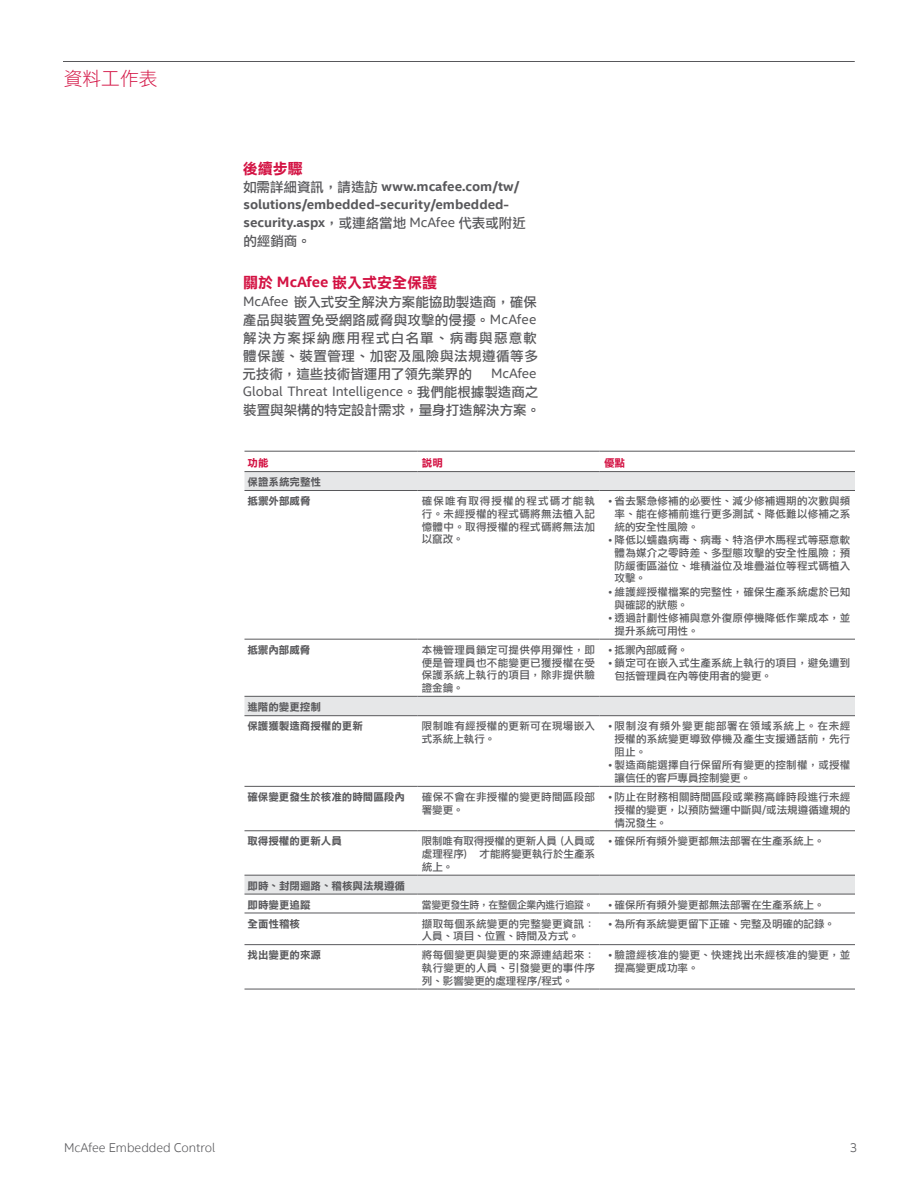
<style>
.page{position:relative;width:918px;height:1188px;background:#fff}
.page>*{position:absolute;margin:0;border:0;box-sizing:border-box;transform-origin:0 0}
.t1{font:18.75px "DF Li Hei W3 WIN BF";color:#d31142}
.t2{font:15px "DF Li Hei Bd WIN BF";color:#d31142}
.t3{font:13.65px/18px "Intel Clear";color:#58585b;text-align:right}
.t4{font:13.5px/18px "DF Li Hei Md WIN BF";color:#58585b;text-align:justify}
.t5{font:700 13.5px/18px "Intel Clear";color:#58585b}
.t6{font:300 12.9px "Intel Clear";color:#58585b}
.t7{font:300 12.75px "Intel Clear";color:#58585b}
.t8{font:10.5px/12.8px "DF Li Hei Md WIN BF";letter-spacing:.02em;color:#58585b;text-align:justify}
.t9{font:10.5px/18.9px "DF Li Hei Bd WIN BF";color:#58585b}
.t10{font:10.5px "DF Li Hei Md WIN BF";color:#58585b}
.t11{font:10.5px "DF Li Hei Md WIN BF";letter-spacing:-.025em;color:#58585b;scale:.93 1}
.t12{font:10.5px "DF Li Hei Bd WIN BF";color:#d31142}
.s1{font-family:"DF Li Hei Md WIN BF";font-weight:400}
.s2{font-weight:400;font-size:13.65px}
.s3{font-family:"Intel Clear";font-weight:700}
.s4{font-family:"Intel Clear";font-size:13.65px}
.s5{font-family:"DF Li Hei Md WIN BF";font-size:13.5px}
.s6{font-family:"Intel Clear";font-size:10.65px}
</style>
<div class="page">
<hr style="left:63px;top:61px;width:792px;height:1px;background:#58585b">
<svg style="left:244px;top:472px;width:611px;height:422px"></svg>
<hr style="left:244px;top:639px;width:173px;height:1px;background:#58585b">
<hr style="left:417px;top:639px;width:183px;height:1px;background:#58585b">
<hr style="left:600px;top:639px;width:255px;height:1px;background:#58585b">
<hr style="left:244px;top:786px;width:173px;height:1px;background:#58585b">
<hr style="left:417px;top:786px;width:183px;height:1px;background:#58585b">
<hr style="left:600px;top:786px;width:255px;height:1px;background:#58585b">
<hr style="left:244px;top:831px;width:173px;height:1px;background:#58585b">
<hr style="left:417px;top:831px;width:183px;height:1px;background:#58585b">
<hr style="left:600px;top:831px;width:255px;height:1px;background:#58585b">
<hr style="left:244px;top:913px;width:173px;height:1px;background:#58585b">
<hr style="left:417px;top:913px;width:183px;height:1px;background:#58585b">
<hr style="left:600px;top:913px;width:255px;height:1px;background:#58585b">
<hr style="left:244px;top:944px;width:173px;height:1px;background:#58585b">
<hr style="left:417px;top:944px;width:183px;height:1px;background:#58585b">
<hr style="left:600px;top:944px;width:255px;height:1px;background:#58585b">
<hr style="left:417px;top:451px;width:183px;height:1px;background:#58585b">
<hr style="left:600px;top:451px;width:255px;height:1px;background:#58585b">
<hr style="left:244px;top:471px;width:173px;height:1px;background:#58585b">
<hr style="left:417px;top:471px;width:183px;height:1px;background:#58585b">
<hr style="left:600px;top:471px;width:255px;height:1px;background:#58585b">
<hr style="left:244px;top:490px;width:173px;height:1px;background:#58585b">
<hr style="left:417px;top:490px;width:183px;height:1px;background:#58585b">
<hr style="left:600px;top:490px;width:255px;height:1px;background:#58585b">
<hr style="left:244px;top:696px;width:173px;height:1px;background:#58585b">
<hr style="left:417px;top:696px;width:183px;height:1px;background:#58585b">
<hr style="left:600px;top:696px;width:255px;height:1px;background:#58585b">
<hr style="left:244px;top:715px;width:173px;height:1px;background:#58585b">
<hr style="left:417px;top:715px;width:183px;height:1px;background:#58585b">
<hr style="left:600px;top:715px;width:255px;height:1px;background:#58585b">
<hr style="left:244px;top:875px;width:173px;height:1px;background:#58585b">
<hr style="left:417px;top:875px;width:183px;height:1px;background:#58585b">
<hr style="left:600px;top:875px;width:255px;height:1px;background:#58585b">
<hr style="left:244px;top:894px;width:173px;height:1px;background:#58585b">
<hr style="left:417px;top:894px;width:183px;height:1px;background:#58585b">
<hr style="left:600px;top:894px;width:255px;height:1px;background:#58585b">
<hr style="left:244px;top:989px;width:173px;height:1px;background:#58585b">
<hr style="left:417px;top:989px;width:183px;height:1px;background:#58585b">
<hr style="left:600px;top:989px;width:255px;height:1px;background:#58585b">
<hr style="left:244px;top:451px;width:173px;height:1px;background:#58585b">
<h1 class="t1" style="left:64px;top:69px;width:95px">資料工作表</h1>
<h2 class="t2" style="left:243px;top:161px;width:61px">後續步驟</h2>
<p class="t5" style="left:243px;top:177px;width:284px"><span class="s1">如需詳細資訊，請造訪</span> www.mcafee.com/tw/ solutions/embedded-security/embedded&shy;security.aspx<span class="s1">，或連絡當地</span> <span class="s2">McAfee</span> <span class="s1">代表或附近</span></p>
<p class="t4" style="left:243px;top:232px;width:69px">的經銷商。</p>
<h2 class="t2" style="left:243px;top:275px;width:195px">關於 <span class="s3">McAfee</span> 嵌入式安全保護</h2>
<p class="t4" style="left:242px;top:293px;width:297px"><span class="s4">McAfee</span> 嵌入式安全解決方案能協助製造商，確保產品與裝置免受網路威脅與攻擊的侵擾。<span class="s4">McAfee</span>解決方案採納應用程式白名單、病毒與惡意軟體保護、裝置管理、加密及風險與法規遵循等多元技術，這些技術皆運用了領先業界的</p>
<h3 class="t3" style="left:243px;top:364px;width:297px">McAfee<br>Global Threat Intelligence<span class="s5">。我們能根據製造商之</span></h3>
<p class="t4" style="left:243px;top:401px;width:298px">裝置與架構的特定設計需求，量身打造解決方案。</p>
<p class="t12" style="left:248px;top:457px;width:22px">功能</p>
<p class="t12" style="left:422px;top:457px;width:22px">說明</p>
<p class="t12" style="left:604px;top:457px;width:22px">優點</p>
<p class="t9" style="left:248px;top:473px;width:75px">保證系統完整性抵禦外部威脅</p>
<p class="t8" style="left:422px;top:495px;width:175px">確保唯有取得授權的程式碼才能執行。未經授權的程式碼將無法植入記憶體中。取得授權的程式碼將無法加以竄改。</p>
<p class="t8" style="left:615px;top:495px;width:237px;text-indent:-6px"><span class="s6">•</span> 省去緊急修補的必要性、減少修補週期的次數與頻率、能在修補前進行更多測試、降低難以修補之系統的安全性風險。</p>
<p class="t8" style="left:615px;top:534px;width:237px;text-indent:-6px"><span class="s6">•</span> 降低以蠕蟲病毒、病毒、特洛伊木馬程式等惡意軟體為媒介之零時差、多型態攻擊的安全性風險；預防緩衝區溢位、堆積溢位及堆疊溢位等程式碼植入攻擊。</p>
<p class="t8" style="left:615px;top:585px;width:237px;text-indent:-6px"><span class="s6">•</span> 維護經授權檔案的完整性，確保生產系統處於已知與確認的狀態。</p>
<p class="t8" style="left:615px;top:612px;width:237px;text-indent:-6px"><span class="s6">•</span> 透過計劃性修補與意外復原停機降低作業成本，並提升系統可用性。</p>
<p class="t9" style="left:247px;top:640px;width:64px">抵禦內部威脅</p>
<p class="t8" style="left:422px;top:643px;width:175px">本機管理員鎖定可提供停用彈性，即便是管理員也不能變更已獲授權在受保護系統上執行的項目，除非提供驗證金鑰。</p>
<p class="t8" style="left:609px;top:643px;width:81px"><span class="s6">•</span> 抵禦內部威脅。</p>
<p class="t8" style="left:615px;top:657px;width:237px;text-indent:-6px"><span class="s6">•</span> 鎖定可在嵌入式生產系統上執行的項目，避免遭到包括管理員在內等使用者的變更。</p>
<p class="t9" style="left:247px;top:697px;width:117px;line-height:19.4px">進階的變更控制<br>保護獲製造商授權的更新</p>
<p class="t8" style="left:422px;top:720px;width:175px">限制唯有經授權的更新可在現場嵌入式系統上執行。</p>
<p class="t8" style="left:615px;top:720px;width:237px;text-indent:-6px"><span class="s6">•</span> 限制沒有頻外變更能部署在領域系統上。在未經授權的系統變更導致停機及產生支援通話前，先行阻止。</p>
<p class="t8" style="left:615px;top:759px;width:237px;text-indent:-6px"><span class="s6">•</span> 製造商能選擇自行保留所有變更的控制權，或授權讓信任的客戶專員控制變更。</p>
<p class="t9" style="left:247px;top:787px;width:159px">確保變更發生於核准的時間區段內</p>
<p class="t8" style="left:422px;top:790px;width:175px">確保不會在非授權的變更時間區段部署變更。</p>
<p class="t8" style="left:615px;top:790px;width:237px;text-indent:-6px"><span class="s6">•</span> 防止在財務相關時間區段或業務高峰時段進行未經授權的變更，以預防營運中斷與<span class="s6">/</span>或法規遵循違規的情況發生。</p>
<p class="t9" style="left:247px;top:832px;width:96px">取得授權的更新人員</p>
<p class="t8" style="left:422px;top:835px;width:175px">限制唯有取得授權的更新人員 <span class="s6">(</span>人員或處理程序<span class="s6">)</span> 才能將變更執行於生產系統上。</p>
<p class="t10" style="left:609px;top:836px;width:217px"><span class="s6">•</span> 確保所有頻外變更都無法部署在生產系統上。</p>
<p class="t9" style="left:248px;top:876px;width:159px">即時、封閉迴路、稽核與法規遵循即時變更追蹤</p>
<p class="t11" style="left:422px;top:899px;width:186px">當變更發生時，在整個企業內進行追蹤。</p>
<p class="t10" style="left:609px;top:899px;width:217px"><span class="s6">•</span> 確保所有頻外變更都無法部署在生產系統上。</p>
<p class="t9" style="left:248px;top:914px;width:54px">全面性稽核</p>
<p class="t8" style="left:422px;top:917px;width:175px">擷取每個系統變更的完整變更資訊：人員、項目、位置、時間及方式。</p>
<p class="t10" style="left:609px;top:918px;width:228px"><span class="s6">•</span> 為所有系統變更留下正確、完整及明確的記錄。</p>
<p class="t9" style="left:248px;top:946px;width:75px">找出變更的來源</p>
<p class="t8" style="left:422px;top:949px;width:175px">將每個變更與變更的來源連結起來：執行變更的人員、引發變更的事件序列、影響變更的處理程序<span class="s6">/</span>程式。</p>
<p class="t8" style="left:615px;top:949px;width:237px;text-indent:-6px"><span class="s6">•</span> 驗證經核准的變更、快速找出未經核准的變更，並提高變更成功率。</p>
<p class="t7" style="left:64px;top:1139px;width:153px">McAfee Embedded Control</p>
<p class="t6" style="left:850px;top:1139px;width:9px">3</p>
</div>
